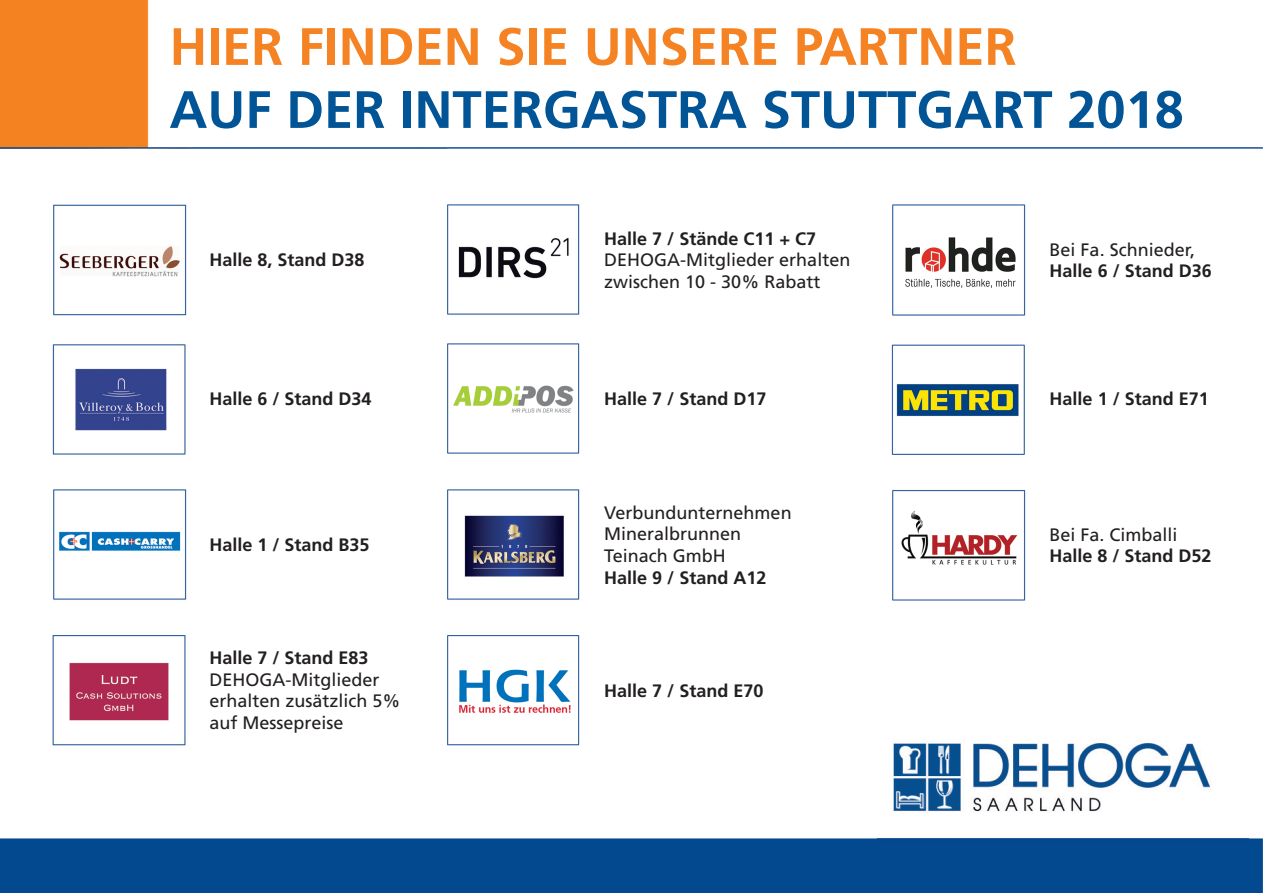
<style>
.page{position:relative;width:1263px;height:893px;background:#fff}
.page>*{position:absolute;margin:0;border:0;box-sizing:border-box;transform-origin:0 0}
.t1{font:700 52.5px "Frutiger LT";color:#015495}
.t2{font:700 52.5px "Frutiger LT";color:#f58323}
.t3{font:700 18px "Frutiger LT";color:#231f20}
.t4{font:18px/21.6px "Frutiger LT";color:#231f20}
</style>
<div class="page">
<img style="left:0;top:0;width:1263px;height:893px">
<div style="left:0;top:149px;width:1263px;height:663px;background:#fff"></div>
<div style="left:169px;top:12px;width:1067px;height:112px;background:#fff"></div>
<img style="left:53px;top:204px;width:134px;height:112px">
<img style="left:52px;top:344px;width:134px;height:111px">
<img style="left:53px;top:489px;width:134px;height:111px">
<img style="left:52px;top:635px;width:134px;height:111px">
<img style="left:447px;top:204px;width:133px;height:111px">
<img style="left:447px;top:343px;width:133px;height:111px">
<img style="left:447px;top:489px;width:133px;height:111px">
<img style="left:447px;top:635px;width:133px;height:111px">
<img style="left:892px;top:204px;width:134px;height:112px">
<img style="left:891px;top:344px;width:134px;height:111px">
<img style="left:892px;top:490px;width:134px;height:111px">
<img style="left:877px;top:743px;width:371px;height:150px">
<h1 class="t2" style="left:169px;top:16px;width:849px">HIER FINDEN SIE UNSERE PARTNER</h1>
<h1 class="t1" style="left:169px;top:79px;width:1016px">AUF DER INTERGASTRA STUTTGART 2018</h1>
<p class="t3" style="left:209px;top:250px;width:157px">Halle 8, Stand D38</p>
<p class="t3" style="left:209px;top:388px;width:164px">Halle 6 / Stand D34</p>
<p class="t3" style="left:209px;top:534px;width:162px">Halle 1 / Stand B35</p>
<p class="t3" style="left:209px;top:647px;width:161px">Halle 7 / Stand E83</p>
<p class="t4" style="left:209px;top:669px;width:193px">DEHOGA-Mitglieder erhalten zusätzlich 5% auf Messepreise</p>
<p class="t3" style="left:604px;top:228px;width:213px">Halle 7 / Stände C11 + C7</p>
<p class="t4" style="left:604px;top:249px;width:248px">DEHOGA-Mitglieder erhalten zwischen 10 - 30% Rabatt</p>
<p class="t3" style="left:604px;top:388px;width:164px">Halle 7 / Stand D17</p>
<p class="t4" style="left:604px;top:502px;width:189px">Verbundunternehmen<br>Mineralbrunnen<br>Teinach GmbH</p>
<p class="t3" style="left:604px;top:567px;width:164px">Halle 9 / Stand A12</p>
<p class="t3" style="left:604px;top:680px;width:161px">Halle 7 / Stand E70</p>
<p class="t4" style="left:1050px;top:239px;width:147px">Bei Fa. Schnieder,</p>
<p class="t3" style="left:1050px;top:261px;width:164px">Halle 6 / Stand D36</p>
<p class="t3" style="left:1050px;top:388px;width:161px">Halle 1 / Stand E71</p>
<p class="t4" style="left:1049px;top:524px;width:130px">Bei Fa. Cimballi</p>
<p class="t3" style="left:1049px;top:545px;width:164px">Halle 8 / Stand D52</p>
</div>
